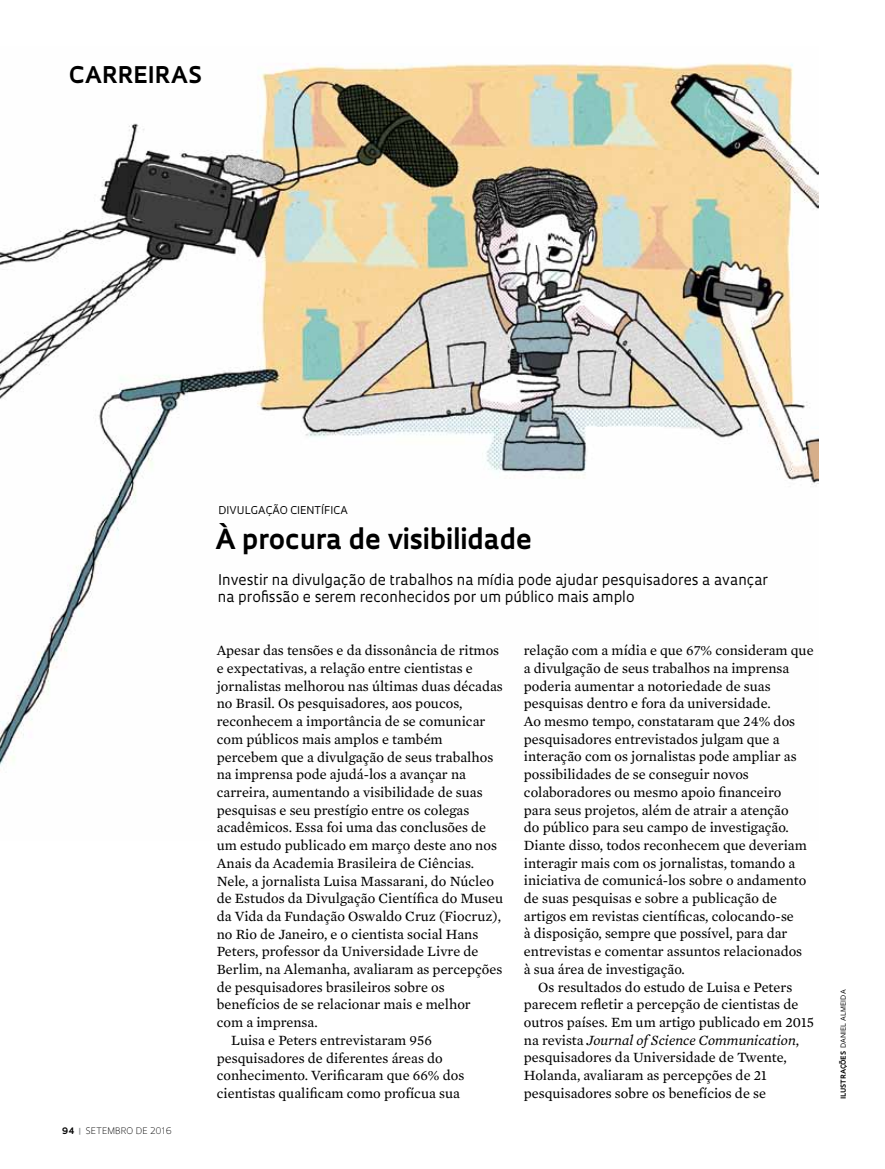
<style>
.page{position:relative;width:885px;height:1169px;background:#fff}
.page>*{position:absolute;margin:0;border:0;box-sizing:border-box;transform-origin:0 0}
.t1{font:700 27px "Oculum";color:#000}
.t2{font:700 22.35px "Oculum";letter-spacing:.035em;color:#000}
.t3{font:14.4px/17.7px "Mercury Text G2";color:#000}
.t4{font:14.4px/17.7px "Oculum";color:#000}
.t5{font:10.5px "Oculum";letter-spacing:.005em;color:#000}
.t6{font:300 8.7px "Oculum";letter-spacing:.015em;color:#000}
.t7{font:6.75px "Oculum";letter-spacing:.015em;color:#000}
.s1{font-weight:700}
.s2{font-weight:700;color:#939598}
.s3{font-style:italic}
</style>
<div class="page">
<img style="left:0;top:63px;width:819px;height:703px">
<h2 class="t2" style="left:69px;top:59px;width:134px">carreiras</h2>
<p class="t6" style="left:62px;top:1124px;width:111px"><span class="s1">94</span> <span class="s2">|</span> SETEMBRO DE 2016</p>
<p class="t5" style="left:218px;top:503px;width:131px">D ivulgação Científica</p>
<h1 class="t1" style="left:215px;top:520px;width:318px">À procura de visibilidade</h1>
<p class="t4" style="left:218px;top:570px;width:552px">I nvestir na divulgação de trabalhos na mídia pode ajudar pesquisadores a avançar na profissão e serem reconhecidos por um público mais amplo</p>
<p class="t3" style="left:217px;top:641px;width:284px">Apesar das tensões e da dissonância de ritmos</p>
<p class="t3" style="left:217px;top:658px;width:257px">e expectativas, a relação entre cientistas e</p>
<p class="t3" style="left:217px;top:676px;width:288px">jornalistas melhorou nas últimas duas décadas</p>
<p class="t3" style="left:217px;top:694px;width:247px">no Brasil. Os pesquisadores, aos poucos,</p>
<p class="t3" style="left:217px;top:711px;width:270px">reconhecem a importância de se comunicar</p>
<p class="t3" style="left:217px;top:729px;width:227px">com públicos mais amplos e também</p>
<p class="t3" style="left:217px;top:747px;width:278px">percebem que a divulgação de seus trabalhos</p>
<p class="t3" style="left:217px;top:765px;width:251px">na imprensa pode ajudá-los a avançar na</p>
<p class="t3" style="left:217px;top:782px;width:267px">carreira, aumentando a visibilidade de suas</p>
<p class="t3" style="left:217px;top:800px;width:254px">pesquisas e seu prestígio entre os colegas</p>
<p class="t3" style="left:217px;top:818px;width:271px">acadêmicos. Essa foi uma das conclusões de</p>
<p class="t3" style="left:217px;top:835px;width:282px">um estudo publicado em março deste ano nos</p>
<p class="t3" style="left:217px;top:853px;width:259px">Anais da Academia Brasileira de Ciências.</p>
<p class="t3" style="left:217px;top:871px;width:279px">Nele, a jornalista Luisa Massarani, do Núcleo</p>
<p class="t3" style="left:217px;top:888px;width:288px">de Estudos da Divulgação Científica do Museu</p>
<p class="t3" style="left:217px;top:906px;width:286px">da Vida da Fundação Oswaldo Cruz (Fiocruz),</p>
<p class="t3" style="left:217px;top:924px;width:263px">no Rio de Janeiro, e o cientista social Hans</p>
<p class="t3" style="left:217px;top:942px;width:263px">Peters, professor da Universidade Livre de</p>
<p class="t3" style="left:217px;top:959px;width:287px">Berlim, na Alemanha, avaliaram as percepções</p>
<p class="t3" style="left:217px;top:977px;width:229px">de pesquisadores brasileiros sobre os</p>
<p class="t3" style="left:217px;top:995px;width:255px">benefícios de se relacionar mais e melhor</p>
<p class="t3" style="left:217px;top:1012px;width:102px">com a imprensa.</p>
<p class="t3" style="left:231px;top:1030px;width:202px">Luisa e Peters entrevistaram 956</p>
<p class="t3" style="left:217px;top:1048px;width:227px">pesquisadores de diferentes áreas do</p>
<p class="t3" style="left:217px;top:1065px;width:249px">conhecimento. Verificaram que 66% dos</p>
<p class="t3" style="left:217px;top:1083px;width:245px">cientistas qualificam como profícua sua</p>
<p class="t3" style="left:524px;top:641px;width:291px">relação com a mídia e que 67% consideram que a divulgação de seus trabalhos na imprensa poderia aumentar a notoriedade de suas pesquisas dentro e fora da universidade.<br>Ao mesmo tempo, constataram que 24% dos pesquisadores entrevistados julgam que a interação com os jornalistas pode ampliar as possibilidades de se conseguir novos colaboradores ou mesmo apoio financeiro<br>para seus projetos, além de atrair a atenção<br>do público para seu campo de investigação.<br>Diante disso, todos reconhecem que deveriam interagir mais com os jornalistas, tomando a iniciativa de comunicá-los sobre o andamento de suas pesquisas e sobre a publicação de artigos em revistas científicas, colocando-se<br>à disposição, sempre que possível, para dar entrevistas e comentar assuntos relacionados<br>à sua área de investigação.</p>
<p class="t3" style="left:524px;top:977px;width:292px;text-indent:14px">Os resultados do estudo de Luisa e Peters parecem refletir a percepção de cientistas de outros países. Em um artigo publicado em 2015 na revista <span class="s3">Journal of Science Communication</span>, pesquisadores da Universidade de Twente, Holanda, avaliaram as percepções de 21 pesquisadores sobre os benefícios de se</p>
<p class="t7" style="left:839px;top:1098px;width:111px;rotate:-90deg"><span class="s1">ilustrações</span> daniel almeida</p>
</div>
